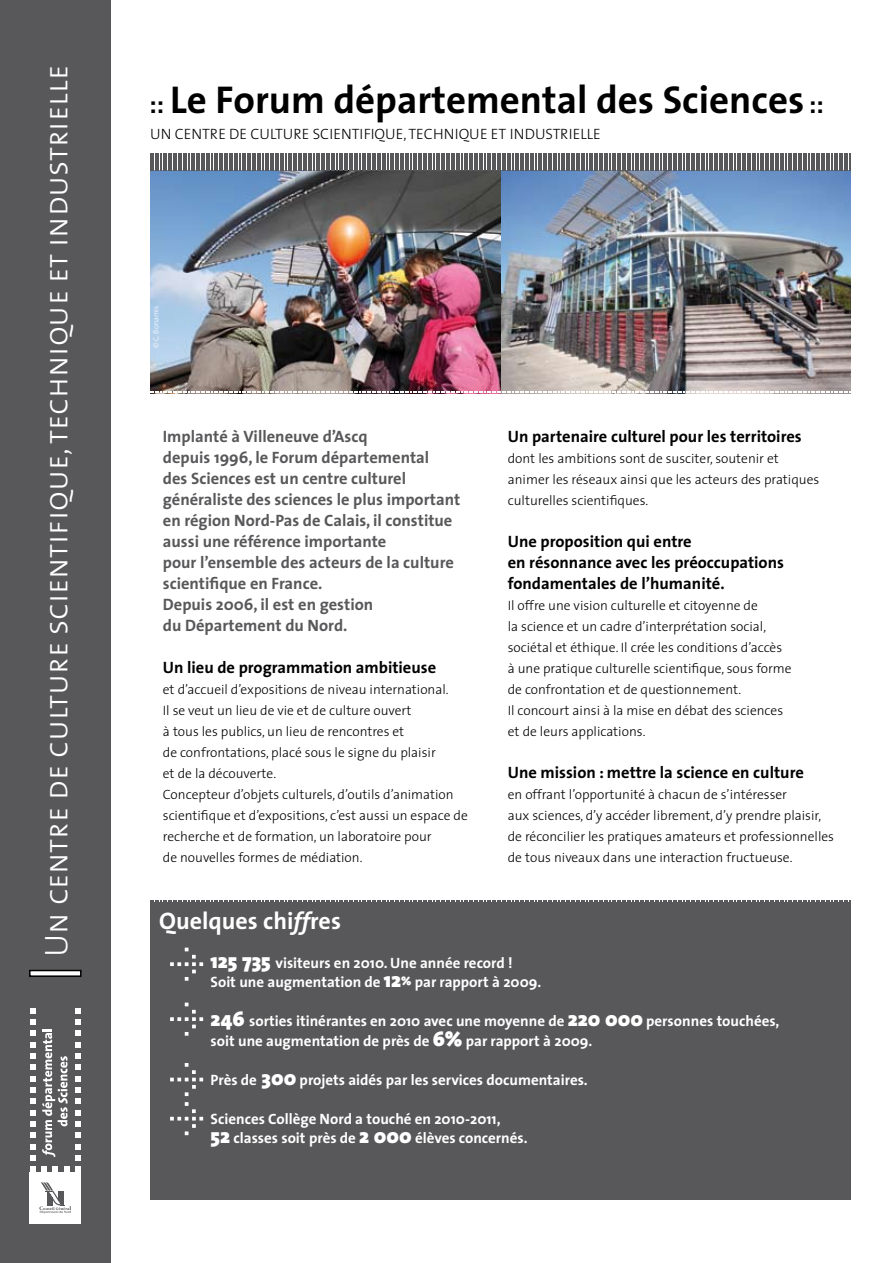
<style>
.page{position:relative;width:893px;height:1263px;background:#fff}
.page>*{position:absolute;margin:0;border:0;box-sizing:border-box;transform-origin:0 0}
.t1{font:700 39px "The Sans";color:#000}
.t2{font:33px "The Sans Light Caps";color:#fff}
.t3{font:700 24px "The Sans";color:#fff}
.t4{font:700 16.5px/21px "The Sans";color:#58585a}
.t5{font:700 16.5px/21px "The Sans";color:#000}
.t6{font:700 15px/19.5px "The Sans";color:#fff}
.t7{font:300 15px "The Sans";color:#000}
.t8{font:300 13.5px/21px "The Sans";color:#000}
.t9{font:300 7.5px "The Sans";color:#fff}
.s1{font-family:"Helvetica Neue";font-size:22.5px}
.s2{font-style:italic}
.s3{font-weight:900;font-size:21px}
</style>
<div class="page">
<div style="left:0;top:0;width:111px;height:1263px;background:#58585a"></div>
<div style="left:30px;top:970px;width:51px;height:6px;background:#fff"></div>
<div style="left:29px;top:970px;width:53px;height:7px;border:2px solid #000"></div>
<div style="left:30px;top:1172px;width:51px;height:51px;background:#fff"></div>
<svg style="left:39px;top:1182px;width:32px;height:31px"></svg>
<svg style="left:30px;top:1155px;width:5px;height:17px"></svg>
<svg style="left:30px;top:1144px;width:5px;height:5px"></svg>
<svg style="left:30px;top:1121px;width:5px;height:17px"></svg>
<svg style="left:30px;top:1110px;width:5px;height:5px"></svg>
<svg style="left:30px;top:1087px;width:5px;height:17px"></svg>
<svg style="left:30px;top:1076px;width:5px;height:5px"></svg>
<svg style="left:30px;top:1053px;width:5px;height:17px"></svg>
<svg style="left:30px;top:1042px;width:5px;height:5px"></svg>
<svg style="left:30px;top:1019px;width:5px;height:17px"></svg>
<svg style="left:30px;top:1008px;width:5px;height:5px"></svg>
<svg style="left:75px;top:1155px;width:6px;height:17px"></svg>
<svg style="left:75px;top:1144px;width:6px;height:5px"></svg>
<svg style="left:75px;top:1121px;width:6px;height:17px"></svg>
<svg style="left:75px;top:1110px;width:6px;height:5px"></svg>
<svg style="left:75px;top:1087px;width:6px;height:17px"></svg>
<svg style="left:75px;top:1076px;width:6px;height:5px"></svg>
<svg style="left:75px;top:1053px;width:6px;height:17px"></svg>
<svg style="left:75px;top:1042px;width:6px;height:5px"></svg>
<svg style="left:75px;top:1019px;width:6px;height:17px"></svg>
<svg style="left:75px;top:1008px;width:6px;height:5px"></svg>
<svg style="left:41px;top:1166px;width:17px;height:6px"></svg>
<svg style="left:64px;top:1166px;width:5px;height:6px"></svg>
<svg style="left:42px;top:1029px;width:26px;height:128px"></svg>
<img style="left:150px;top:170px;width:700px;height:222px">
<div style="left:150px;top:902px;width:700px;height:297px;background:#58585a"></div>
<svg style="left:150px;top:901px;width:700px;height:1px"></svg>
<svg style="left:150px;top:153px;width:700px;height:17px"></svg>
<svg style="left:154px;top:392px;width:695px;height:1px"></svg>
<svg style="left:170px;top:948px;width:33px;height:33px"></svg>
<svg style="left:170px;top:1003px;width:33px;height:33px"></svg>
<svg style="left:170px;top:1063px;width:33px;height:33px"></svg>
<svg style="left:170px;top:1102px;width:33px;height:33px"></svg>
<h2 class="t2" style="left:29px;top:957px;width:893px;rotate:-90deg">Un centre de culture scientifique, technique et industrielle</h2>
<h1 class="t1" style="left:150px;top:67px;width:675px"><span class="s1">::</span> Le Forum départemental des Sciences <span class="s1">::</span></h1>
<p class="t7" style="left:150px;top:121px;width:452px">UN CENTRE DE CULTURE SCIENTIFIQUE, TECHNIQUE ET INDUSTRIELLE</p>
<p class="t9" style="left:150px;top:348px;width:44px;rotate:-90deg">© C. Bonamis</p>
<p class="t4" style="left:163px;top:426px;width:299px">Implanté à Villeneuve d’Ascq<br>depuis 1996, le Forum départemental<br>des Sciences est un centre culturel généraliste des sciences le plus important en région Nord-Pas de Calais, il constitue aussi une référence importante<br>pour l’ensemble des acteurs de la culture scientifique en France.<br>Depuis 2006, il est en gestion<br>du Département du Nord.</p>
<p class="t5" style="left:163px;top:657px;width:275px">Un lieu de programmation ambitieuse</p>
<p class="t8" style="left:163px;top:679px;width:306px">et d’accueil d’expositions de niveau international.<br>Il se veut un lieu de vie et de culture ouvert<br>à tous les publics, un lieu de rencontres et<br>de confrontations, placé sous le signe du plaisir<br>et de la découverte.<br>Concepteur d’objets culturels, d’outils d’animation scientifique et d’expositions, c’est aussi un espace de recherche et de formation, un laboratoire pour<br>de nouvelles formes de médiation.</p>
<p class="t5" style="left:508px;top:426px;width:295px">Un partenaire culturel pour les territoires</p>
<p class="t8" style="left:508px;top:448px;width:313px">dont les ambitions sont de susciter, soutenir et animer les réseaux ainsi que les acteurs des pratiques culturelles scientifiques.</p>
<p class="t5" style="left:508px;top:531px;width:278px">Une proposition qui entre<br>en résonnance avec les préoccupations fondamentales de l’humanité.</p>
<p class="t8" style="left:508px;top:595px;width:285px">Il offre une vision culturelle et citoyenne de<br>la science et un cadre d’interprétation social, sociétal et éthique. Il crée les conditions d’accès à une pratique culturelle scientifique, sous forme de confrontation et de questionnement.<br>Il concourt ainsi à la mise en débat des sciences et de leurs applications.</p>
<p class="t5" style="left:508px;top:762px;width:298px">Une mission : mettre la science en culture</p>
<p class="t8" style="left:508px;top:784px;width:328px">en offrant l’opportunité à chacun de s’intéresser<br>aux sciences, d’y accéder librement, d’y prendre plaisir, de réconcilier les pratiques amateurs et professionnelles de tous niveaux dans une interaction fructueuse.</p>
<h3 class="t3" style="left:159px;top:900px;width:183px">Quelques chi<span class="s2">ff</span>res</h3>
<p class="t6" style="left:210px;top:952px;width:332px"><span class="s3">125 735</span> visiteurs en 2010. Une année record !<br>Soit une augmentation de <span class="s3">12</span><sup>%</sup> par rapport à 2009.</p>
<p class="t6" style="left:210px;top:1011px;width:570px"><span class="s3">246</span> sorties itinérantes en 2010 avec une moyenne de <span class="s3">220 000</span> personnes touchées, soit une augmentation de près de <span class="s3">6%</span> par rapport à 2009.</p>
<p class="t6" style="left:210px;top:1069px;width:379px">Près de <span class="s3">300</span> projets aidés par les services documentaires.</p>
<p class="t6" style="left:210px;top:1108px;width:319px">Sciences Collège Nord a touché en 2010-2011,<br><span class="s3">52</span> classes soit près de <span class="s3">2 000</span> élèves concernés.</p>
</div>
